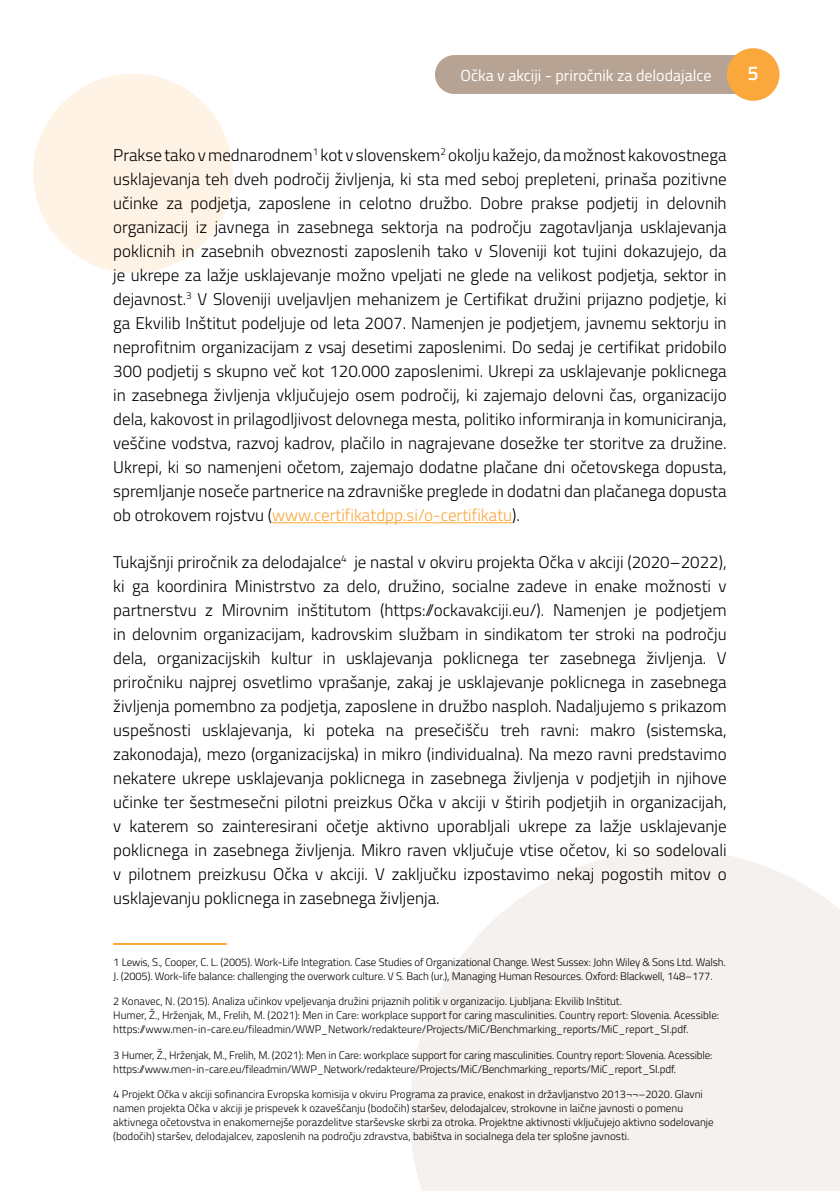
<style>
.page{position:relative;width:840px;height:1191px;background:#fff}
.page>*{position:absolute;margin:0;border:0;box-sizing:border-box;transform-origin:0 0}
.t1{font:600 20px "Titillium Web";color:#fff}
.t2{font:300 17px/24px "Titillium Web";color:#000;text-align:justify}
.t3{font:16px "Titillium Web";color:#fff}
.t4{font:300 11px/14px "Titillium Web";color:#000}
.s1{color:#faa73b}
</style>
<div class="page">
<div style="left:434px;top:55px;width:321px;height:39px;background:#b7a393;border-radius:19px"></div>
<div style="left:726px;top:48px;width:53px;height:53px;background:#faa73b;border-radius:50%"></div>
<svg style="left:410px;top:850px;width:429px;height:341px;background:#f5f2f0"></svg>
<div style="left:33px;top:74px;width:199px;height:199px;background:#fff3e5;border-radius:50%"></div>
<hr style="left:272px;top:522px;width:240px;height:1px;background:#faa73b">
<hr style="left:113px;top:943px;width:114px;height:2px;background:#faa73b">
<p class="t3" style="left:460px;top:64px;width:252px">Očka v akciji - priročnik za delodajalce</p>
<p class="t1" style="left:747px;top:58px;width:13px">5</p>
<p class="t2" style="left:113px;top:142px;width:614px">Prakse tako v mednarodnem<sup>1</sup> kot v slovenskem<sup>2</sup> okolju kažejo, da možnost kakovostnega usklajevanja teh dveh področij življenja, ki sta med seboj prepleteni, prinaša pozitivne učinke za podjetja, zaposlene in celotno družbo. Dobre prakse podjetij in delovnih organizacij iz javnega in zasebnega sektorja na področju zagotavljanja usklajevanja poklicnih in zasebnih obveznosti zaposlenih tako v Sloveniji kot tujini dokazujejo, da je ukrepe za lažje usklajevanje možno vpeljati ne glede na velikost podjetja, sektor in dejavnost.<sup>3</sup> V Sloveniji uveljavljen mehanizem je Certifikat družini prijazno podjetje, ki ga Ekvilib Inštitut podeljuje od leta 2007. Namenjen je podjetjem, javnemu sektorju in neprofitnim organizacijam z vsaj desetimi zaposlenimi. Do sedaj je certifikat pridobilo 300 podjetij s skupno več kot 120.000 zaposlenimi. Ukrepi za usklajevanje poklicnega in zasebnega življenja vključujejo osem področij, ki zajemajo delovni čas, organizacijo dela, kakovost in prilagodljivost delovnega mesta, politiko informiranja in komuniciranja, veščine vodstva, razvoj kadrov, plačilo in nagrajevane dosežke ter storitve za družine.<br>Ukrepi, ki so namenjeni očetom, zajemajo dodatne plačane dni očetovskega dopusta, spremljanje noseče partnerice na zdravniške preglede in dodatni dan plačanega dopusta ob otrokovem rojstvu (<span class="s1">www.certifikatdpp.si/o-certifikatu</span>).</p>
<p class="t2" style="left:113px;top:549px;width:614px">Tukajšnji priročnik za delodajalce<sup>4</sup> je nastal v okviru projekta Očka v akciji (2020–2022), ki ga koordinira Ministrstvo za delo, družino, socialne zadeve in enake možnosti v partnerstvu z Mirovnim inštitutom (https://ockavakciji.eu/). Namenjen je podjetjem in delovnim organizacijam, kadrovskim službam in sindikatom ter stroki na področju dela, organizacijskih kultur in usklajevanja poklicnega ter zasebnega življenja. V priročniku najprej osvetlimo vprašanje, zakaj je usklajevanje poklicnega in zasebnega življenja pomembno za podjetja, zaposlene in družbo nasploh. Nadaljujemo s prikazom uspešnosti usklajevanja, ki poteka na presečišču treh ravni: makro (sistemska, zakonodaja), mezo (organizacijska) in mikro (individualna). Na mezo ravni predstavimo nekatere ukrepe usklajevanja poklicnega in zasebnega življenja v podjetjih in njihove učinke ter šestmesečni pilotni preizkus Očka v akciji v štirih podjetjih in organizacijah, v katerem so zainteresirani očetje aktivno uporabljali ukrepe za lažje usklajevanje poklicnega in zasebnega življenja. Mikro raven vključuje vtise očetov, ki so sodelovali v pilotnem preizkusu Očka v akciji. V zaključku izpostavimo nekaj pogostih mitov o usklajevanju poklicnega in zasebnega življenja.</p>
<p class="t4" style="left:113px;top:954px;width:613px">1 Lewis, S., Cooper, C. L. (2005). Work-Life Integration. Case Studies of Organizational Change. West Sussex: John Wiley &amp; Sons Ltd. Walsh.<br>J. (2005). Work-life balance: challenging the overwork culture. V S. Bach (ur.), Managing Human Resources. Oxford: Blackwell, 148–177.</p>
<p class="t4" style="left:113px;top:994px;width:607px">2 Konavec, N. (2015). Analiza učinkov vpeljevanja družini prijaznih politik v organizacijo. Ljubljana: Ekvilib Inštitut.<br>Humer, Ž., Hrženjak, M., Frelih, M. (2021): Men in Care: workplace support for caring masculinities. Country report: Slovenia. Acessible: https://www.men-in-care.eu/fileadmin/WWP_Network/redakteure/Projects/MiC/Benchmarking_reports/MiC_report_SI.pdf.</p>
<p class="t4" style="left:113px;top:1047px;width:600px">3 Humer, Ž., Hrženjak, M., Frelih, M. (2021): Men in Care: workplace support for caring masculinities. Country report: Slovenia. Acessible: https://www.men-in-care.eu/fileadmin/WWP_Network/redakteure/Projects/MiC/Benchmarking_reports/MiC_report_SI.pdf.</p>
<p class="t4" style="left:113px;top:1086px;width:601px">4 Projekt Očka v akciji sofinancira Evropska komisija v okviru Programa za pravice, enakost in državljanstvo 2013¬¬–2020. Glavni namen projekta Očka v akciji je prispevek k ozaveščanju (bodočih) staršev, delodajalcev, strokovne in laične javnosti o pomenu aktivnega očetovstva in enakomernejše porazdelitve starševske skrbi za otroka. Projektne aktivnosti vključujejo aktivno sodelovanje (bodočih) staršev, delodajalcev, zaposlenih na področju zdravstva, babištva in socialnega dela ter splošne javnosti.</p>
</div>
